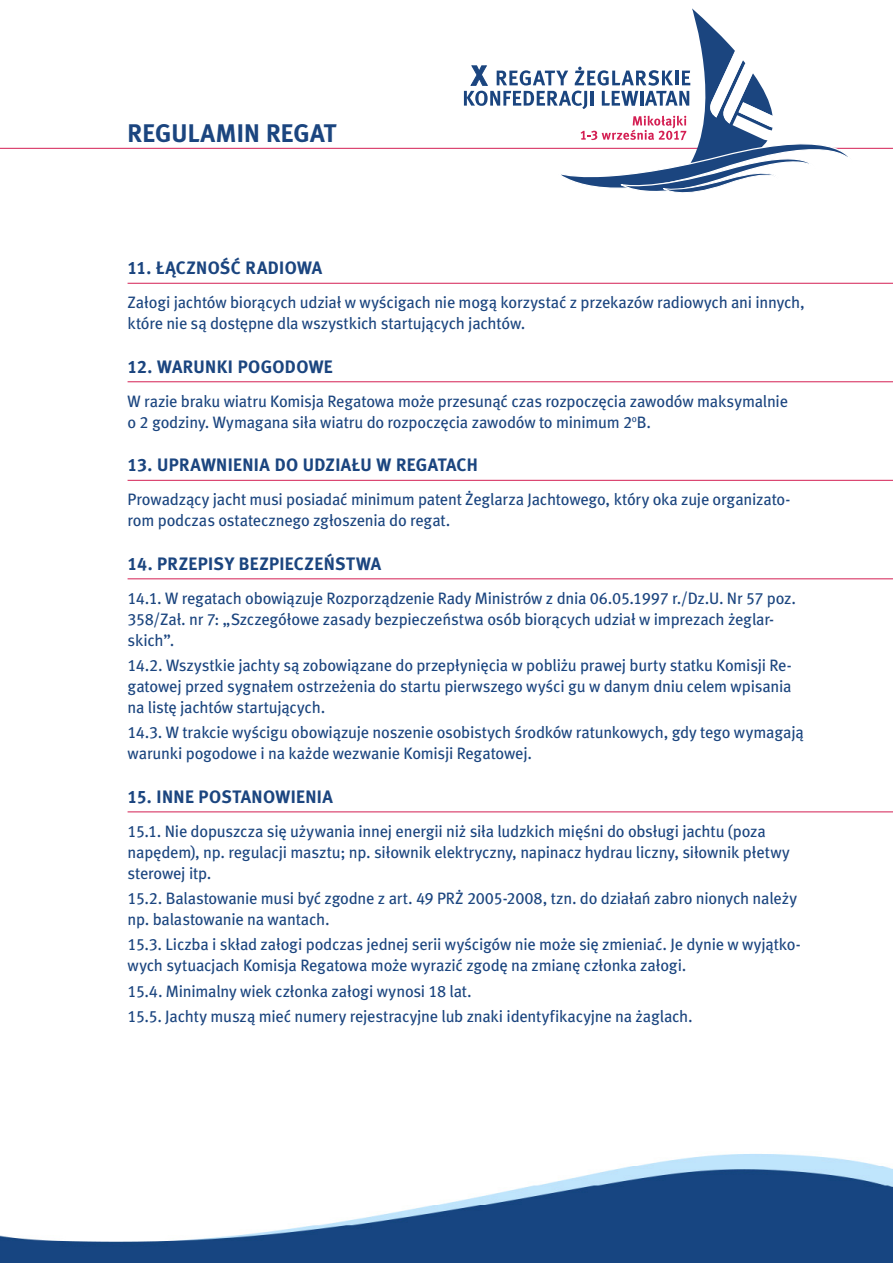
<style>
.page{position:relative;width:893px;height:1263px;background:#fff}
.page>*{position:absolute;margin:0;border:0;box-sizing:border-box;transform-origin:0 0}
.t1{font:25.5px "Meta Bold CELF";letter-spacing:.01em;color:#1b457f}
.t2{font:18px "Meta Bold CELF";letter-spacing:.02em;color:#1b457f}
.t3{font:16.5px/21px "Meta Book CELF";letter-spacing:-.015em;color:#1b457f}
</style>
<div class="page">
<hr style="left:0;top:148px;width:893px;height:1px;background:#d41f53">
<img style="left:0;top:1154px;width:893px;height:109px">
<hr style="left:128px;top:283px;width:765px;height:1px;background:#d41f53">
<hr style="left:128px;top:381px;width:765px;height:1px;background:#d41f53">
<hr style="left:128px;top:480px;width:765px;height:1px;background:#d41f53">
<hr style="left:128px;top:578px;width:765px;height:1px;background:#d41f53">
<hr style="left:128px;top:811px;width:765px;height:1px;background:#d41f53">
<svg style="left:464px;top:8px;width:390px;height:185px"></svg>
<h1 class="t1" style="left:128px;top:117px;width:210px">REGULAMIN REGAT</h1>
<p class="t2" style="left:128px;top:257px;width:196px">11. ŁĄCZNOŚĆ RADIOWA</p>
<p class="t3" style="left:128px;top:292px;width:679px">Załogi jachtów biorących udział w wyścigach nie mogą korzystać z przekazów radiowych ani innych, które nie są dostępne dla wszystkich startujących jachtów.</p>
<p class="t2" style="left:128px;top:355px;width:207px">12. WARUNKI POGODOWE</p>
<p class="t3" style="left:128px;top:391px;width:662px">W razie braku wiatru Komisja Regatowa może przesunąć czas rozpoczęcia zawodów maksymalnie o 2 godziny. Wymagana siła wiatru do rozpoczęcia zawodów to minimum 2<sup>o</sup>B.</p>
<p class="t2" style="left:128px;top:454px;width:352px">13. UPRAWNIENIA DO UDZIAŁU W REGATACH</p>
<p class="t3" style="left:128px;top:489px;width:664px">Prowadzący jacht musi posiadać minimum patent Żeglarza Jachtowego, który oka zuje organizato&shy;rom podczas ostatecznego zgłoszenia do regat.</p>
<p class="t2" style="left:128px;top:552px;width:255px">14. PRZEPISY BEZPIECZEŃSTWA</p>
<p class="t3" style="left:128px;top:588px;width:670px">14.1. W regatach obowiązuje Rozporządzenie Rady Ministrów z dnia 06.05.1997 r./Dz.U. Nr 57 poz.<br>358/Zał. nr 7: „Szczegółowe zasady bezpieczeństwa osób biorących udział w imprezach żeglar&shy;skich”.</p>
<p class="t3" style="left:128px;top:655px;width:666px;text-align:justify">14.2. Wszystkie jachty są zobowiązane do przepłynięcia w pobliżu prawej burty statku Komisji Re&shy;gatowej przed sygnałem ostrzeżenia do startu pierwszego wyści gu w danym dniu celem wpisania na listę jachtów startujących.</p>
<p class="t3" style="left:128px;top:722px;width:678px">14.3. W trakcie wyścigu obowiązuje noszenie osobistych środków ratunkowych, gdy tego wymagają warunki pogodowe i na każde wezwanie Komisji Regatowej.</p>
<p class="t2" style="left:128px;top:785px;width:207px">15. INNE POSTANOWIENIA</p>
<p class="t3" style="left:128px;top:821px;width:664px">15.1. Nie dopuszcza się używania innej energii niż siła ludzkich mięśni do obsługi jachtu (poza napędem), np. regulacji masztu; np. siłownik elektryczny, napinacz hydrau liczny, siłownik płetwy sterowej itp.</p>
<p class="t3" style="left:128px;top:888px;width:671px">15.2. Balastowanie musi być zgodne z art. 49 PRŻ 2005-2008, tzn. do działań zabro nionych należy np. balastowanie na wantach.</p>
<p class="t3" style="left:128px;top:934px;width:675px">15.3. Liczba i skład załogi podczas jednej serii wyścigów nie może się zmieniać. Je dynie w wyjątko&shy;wych sytuacjach Komisja Regatowa może wyrazić zgodę na zmianę członka załogi.</p>
<p class="t3" style="left:128px;top:978px;width:567px;line-height:25.2px">15.4. Minimalny wiek członka załogi wynosi 18 lat.<br>15.5. Jachty muszą mieć numery rejestracyjne lub znaki identyfikacyjne na żaglach.</p>
</div>
